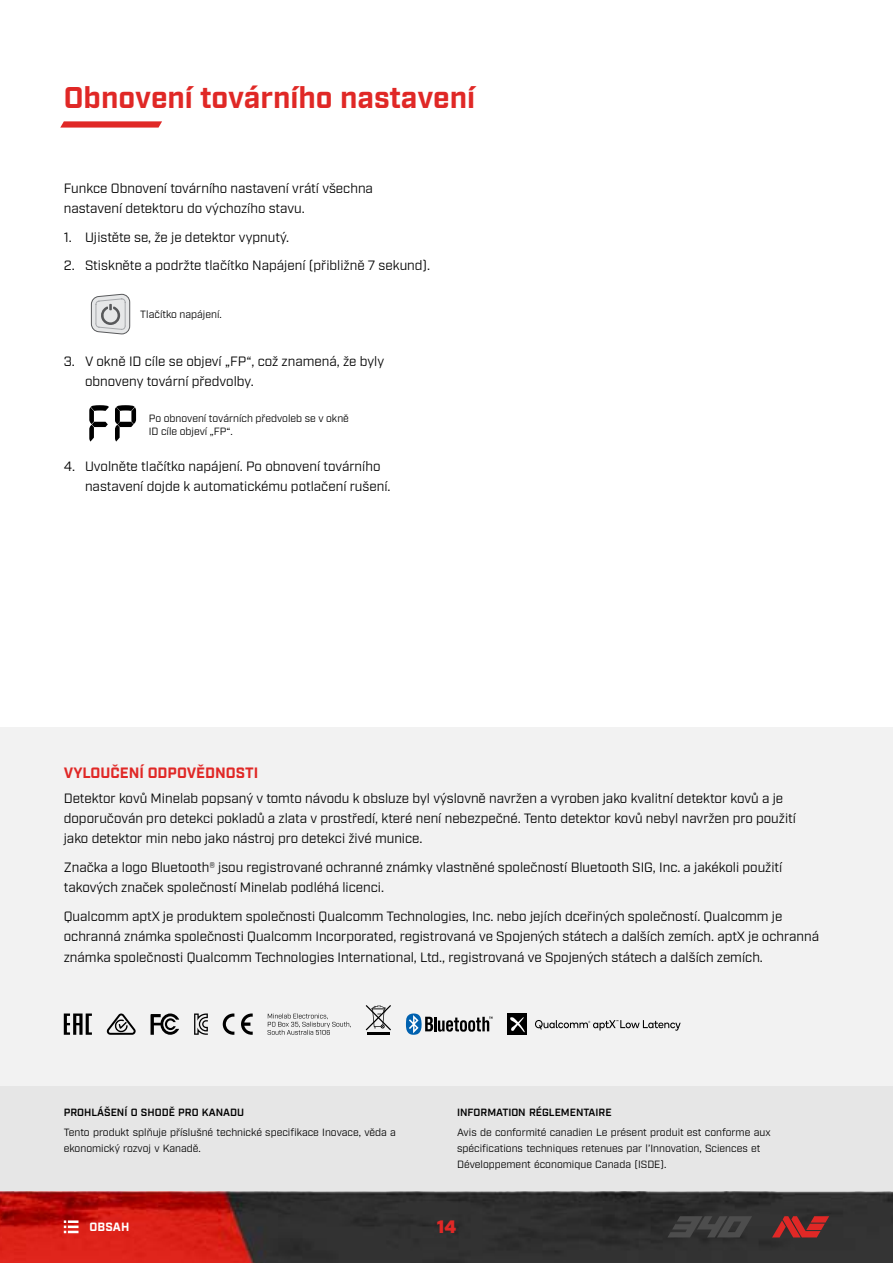
<style>
.page{position:relative;width:893px;height:1263px;background:#fff}
.page>*{position:absolute;margin:0;border:0;box-sizing:border-box;transform-origin:0 0}
.t1{font:700 30px "Industry";color:#e02826}
.t2{font:900 18px "Industry";color:#e02826}
.t3{font:700 15px "Industry";color:#e02826}
.t4{font:13.5px/20.2px "Industry";color:#000}
.t5{font:700 12px "Industry";letter-spacing:.01em;color:#fff}
.t6{font:10.5px/15.8px "Industry";color:#000}
.t7{font:600 10.5px "Industry";color:#000}
</style>
<div class="page">
<img style="left:0;top:293px;width:893px;height:970px">
<svg style="left:64px;top:1220px;width:15px;height:13px"></svg>
<svg style="left:60px;top:121px;width:102px;height:7px"></svg>
<div style="left:0;top:727px;width:893px;height:464px;background:#f2f2f2"></div>
<div style="left:0;top:1086px;width:893px;height:105px;background:#e6e6e6"></div>
<svg style="left:772px;top:1216px;width:57px;height:21px"></svg>
<svg style="left:667px;top:1216px;width:85px;height:21px;background:#414141"></svg>
<svg style="left:91px;top:294px;width:39px;height:41px;background:#cccdce"></svg>
<svg style="left:89px;top:405px;width:20px;height:37px"></svg>
<svg style="left:115px;top:405px;width:21px;height:37px"></svg>
<svg style="left:366px;top:1005px;width:25px;height:25px"></svg>
<hr style="left:367px;top:1032px;width:23px;height:3px;background:#000">
<svg style="left:106px;top:1013px;width:30px;height:22px"></svg>
<svg style="left:223px;top:1013px;width:11px;height:22px"></svg>
<svg style="left:241px;top:1013px;width:12px;height:22px"></svg>
<svg style="left:64px;top:1013px;width:28px;height:22px"></svg>
<svg style="left:406px;top:1013px;width:86px;height:22px"></svg>
<svg style="left:194px;top:1013px;width:14px;height:22px"></svg>
<div style="left:507px;top:1013px;width:20px;height:22px;background:#000"></div>
<svg style="left:510px;top:1017px;width:15px;height:16px"></svg>
<svg style="left:535px;top:1020px;width:146px;height:11px"></svg>
<svg style="left:268px;top:1013px;width:83px;height:22px"></svg>
<svg style="left:151px;top:1013px;width:28px;height:22px"></svg>
<h1 class="t1" style="left:64px;top:79px;width:413px">Obnovení továrního nastavení</h1>
<p class="t4" style="left:64px;top:178px;width:311px">Funkce Obnovení továrního nastavení vrátí všechna nastavení detektoru do výchozího stavu.</p>
<p class="t4" style="left:64px;top:227px;width:225px">1. Ujistěte se, že je detektor vypnutý.</p>
<p class="t4" style="left:64px;top:256px;width:366px">2. Stiskněte a podržte tlačítko Napájení (přibližně 7 sekund).</p>
<p class="t6" style="left:140px;top:307px;width:82px">Tlačítko napájení.</p>
<p class="t4" style="left:85px;top:352px;width:301px;text-indent:-21px">3. V okně ID cíle se objeví ,,FP“, což znamená, že byly obnoveny tovární předvolby.</p>
<p class="t6" style="left:149px;top:411px;width:202px;line-height:13.5px">Po obnovení továrních předvoleb se v okně<br>ID cíle objeví ,,FP“.</p>
<p class="t4" style="left:85px;top:456px;width:305px;text-indent:-21px">4. Uvolněte tlačítko napájení. Po obnovení továrního nastavení dojde k automatickému potlačení rušení.</p>
<p class="t3" style="left:64px;top:764px;width:196px">VYLOUČENÍ ODPOVĚDNOSTI</p>
<p class="t4" style="left:64px;top:788px;width:734px">Detektor kovů Minelab popsaný v tomto návodu k obsluze byl výslovně navržen a vyroben jako kvalitní detektor kovů a je doporučován pro detekci pokladů a zlata v prostředí, které není nebezpečné. Tento detektor kovů nebyl navržen pro použití jako detektor min nebo jako nástroj pro detekci živé munice.</p>
<p class="t4" style="left:64px;top:857px;width:720px">Značka a logo Bluetooth® jsou registrované ochranné známky vlastněné společností Bluetooth SIG, Inc. a jakékoli použití takových značek společností Minelab podléhá licenci.</p>
<p class="t4" style="left:64px;top:906px;width:757px">Qualcomm aptX je produktem společnosti Qualcomm Technologies, Inc. nebo jejích dceřiných společností. Qualcomm je ochranná známka společnosti Qualcomm Incorporated, registrovaná ve Spojených státech a dalších zemích. aptX je ochranná známka společnosti Qualcomm Technologies International, Ltd., registrovaná ve Spojených státech a dalších zemích.</p>
<p class="t7" style="left:64px;top:1106px;width:182px">PROHLÁŠENÍ O SHODĚ PRO KANADU</p>
<p class="t6" style="left:64px;top:1125px;width:334px">Tento produkt splňuje příslušné technické specifikace Inovace, věda a ekonomický rozvoj v Kanadě.</p>
<p class="t7" style="left:457px;top:1106px;width:156px">INFORMATION RÉGLEMENTAIRE</p>
<p class="t6" style="left:457px;top:1125px;width:315px">Avis de conformité canadien Le présent produit est conforme aux spécifications techniques retenues par l’Innovation, Sciences et<br>Développement économique Canada (ISDE).</p>
<p class="t5" style="left:90px;top:1220px;width:41px">OBSAH</p>
<h2 class="t2" style="left:437px;top:1216px;width:21px">14</h2>
</div>
